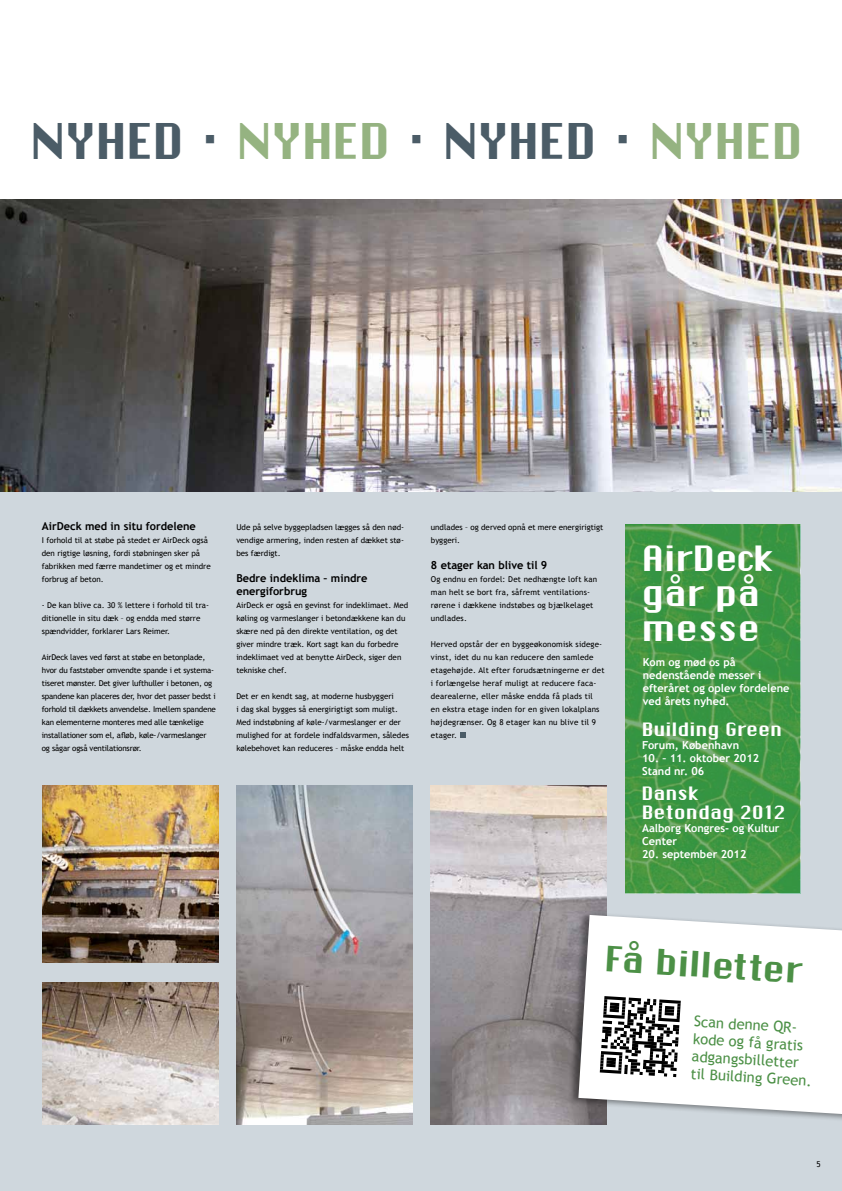
<style>
.page{position:relative;width:842px;height:1191px;background:#fff}
.page>*{position:absolute;margin:0;border:0;box-sizing:border-box;transform-origin:0 0}
.t1{font:48px "Chicago FLF";letter-spacing:-.03em;color:#4b5c67}
.t2{font:34px/34.8px "Chicago FLF";color:#fff}
.t3{font:34px "Chicago FLF";color:#4c9046}
.t4{font:18px/19.2px "Chicago FLF";color:#fff}
.t5{font:14.7px/17.4px "Trebuchet MS";color:#4c9046}
.t6{font:700 11px/13px "Trebuchet MS";color:#fff}
.t7{font:700 11px/13px "Trebuchet MS";color:#000}
.t8{font:8px/13px "Trebuchet MS";color:#000}
.t9{font:8px/13px "Trebuchet MS";letter-spacing:.02em;color:#000}
.t10{font:8px/13px "Trebuchet MS";letter-spacing:-.02em;color:#000}
.s1{color:#95b381}
</style>
<div class="page">
<div style="left:0;top:199px;width:842px;height:992px;background:#cfd7dd"></div>
<img style="left:625px;top:524px;width:175px;height:369px">
<img style="left:0;top:199px;width:842px;height:292px">
<svg style="left:460px;top:732px;width:5px;height:6px"></svg>
<img style="left:237px;top:785px;width:175px;height:339px">
<img style="left:431px;top:785px;width:176px;height:339px">
<img style="left:43px;top:785px;width:175px;height:177px">
<img style="left:43px;top:982px;width:175px;height:142px">
<div style="left:568px;top:912px;width:274px;height:210px;background:#000;opacity:.4"></div>
<svg style="left:578px;top:915px;width:264px;height:199px;background:#f2f3f4"></svg>
<svg style="left:585px;top:981px;width:110px;height:110px;background:#c1c1c1"></svg>
<h1 class="t1" style="left:30px;top:111px;width:774px">NYHED · <span class="s1">NYHED</span> · NYHED · <span class="s1">NYHED</span></h1>
<h3 class="t7" style="left:42px;top:520px;width:156px">AirDeck med in situ fordelene</h3>
<p class="t8" style="left:42px;top:534px;width:170px">I forhold til at støbe på stedet er AirDeck også den rigtige løsning, fordi støbningen sker på fabrikken med færre mandetimer og et mindre forbrug af beton.</p>
<p class="t8" style="left:42px;top:599px;width:169px">- De kan blive ca. 30 % lettere i forhold til tra&shy;ditionelle in situ dæk – og endda med større spændvidder, forklarer Lars Reimer.</p>
<p class="t10" style="left:42px;top:651px;width:176px">AirDeck laves ved først at støbe en betonplade, hvor du faststøber omvendte spande i et systema&shy;tiseret mønster. Det giver lufthuller i betonen, og spandene kan placeres der, hvor det passer bedst i forhold til dækkets anvendelse. Imellem spandene kan elementerne monteres med alle tænkelige installationer som el, afløb, køle-/varmeslanger og sågar også ventilationsrør.</p>
<p class="t8" style="left:236px;top:521px;width:169px;text-align:justify">Ude på selve byggepladsen lægges så den nød&shy;vendige armering, inden resten af dækket stø&shy;bes færdigt.</p>
<h3 class="t7" style="left:236px;top:572px;width:133px">Bedre indeklima – mindre energiforbrug</h3>
<p class="t8" style="left:236px;top:599px;width:173px">AirDeck er også en gevinst for indeklimaet. Med køling og varmeslanger i betondækkene kan du skære ned på den direkte ventilation, og det giver mindre træk. Kort sagt kan du forbedre indeklimaet ved at benytte AirDeck, siger den tekniske chef.</p>
<p class="t8" style="left:236px;top:690px;width:174px">Det er en kendt sag, at moderne husbyggeri<br>i dag skal bygges så energirigtigt som muligt.<br>Med indstøbning af køle-/varmeslanger er der mulighed for at fordele indfaldsvarmen, således kølebehovet kan reduceres – måske endda helt</p>
<p class="t8" style="left:431px;top:521px;width:174px">undlades – og derved opnå et mere energirigtigt byggeri.</p>
<h3 class="t7" style="left:431px;top:559px;width:118px">8 etager kan blive til 9</h3>
<p class="t9" style="left:431px;top:573px;width:168px">Og endnu en fordel: Det nedhængte loft kan man helt se bort fra, såfremt ventilations&shy;rørene i dækkene indstøbes og bjælkelaget undlades.</p>
<p class="t9" style="left:431px;top:638px;width:175px">Herved opstår der en byggeøkonomisk sidege&shy;vinst, idet du nu kan reducere den samlede etagehøjde. Alt efter forudsætningerne er det i forlængelse heraf muligt at reducere faca&shy;dearealerne, eller måske endda få plads til<br>en ekstra etage inden for en given lokalplans højdegrænser. Og 8 etager kan nu blive til 9 etager.</p>
<h2 class="t2" style="left:641px;top:540px;width:136px">AirDeck går på messe</h2>
<h3 class="t6" style="left:643px;top:656px;width:148px">Kom og mød os på nedenstående messer i efteråret og oplev fordelene ved årets nyhed.</h3>
<h3 class="t4" style="left:641px;top:719px;width:142px">Building Green</h3>
<h3 class="t6" style="left:642px;top:739px;width:99px">Forum, København</h3>
<h3 class="t6" style="left:642px;top:752px;width:119px">10. – 11. oktober 2012<br>Stand nr. 06</h3>
<h3 class="t4" style="left:641px;top:783px;width:146px">Dansk<br>Betondag 2012</h3>
<h3 class="t6" style="left:642px;top:822px;width:139px">Aalborg Kongres- og Kultur<br>Center</h3>
<h3 class="t6" style="left:642px;top:848px;width:106px">20. september 2012</h3>
<h2 class="t3" style="left:606px;top:937px;width:205px;rotate:4deg">Få billetter</h2>
<h3 class="t5" style="left:695px;top:1012px;width:123px;rotate:4deg">Scan denne QR&shy;kode og få gratis adgangsbilletter til Building Green.</h3>
<p class="t8" style="left:816px;top:1158px;width:6px">5</p>
</div>
